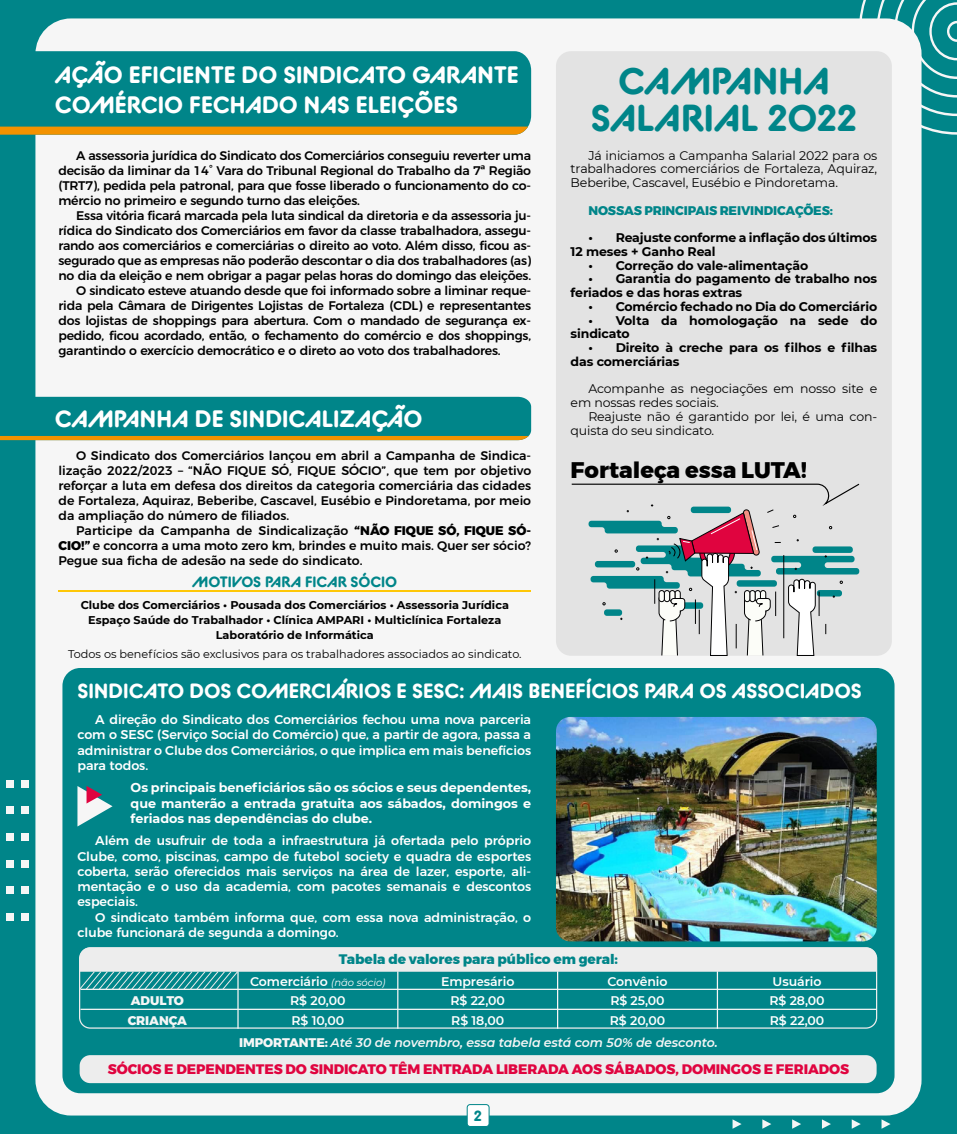
<style>
.page{position:relative;width:957px;height:1134px;background:#008589}
.page>*{position:absolute;margin:0;border:0;box-sizing:border-box;transform-origin:0 0}
.t1{font:700 37.5px/37.5px "BC Alphapipe RB";color:#008589;text-align:center}
.t2{font:700 23.75px/30px "BC Alphapipe RB";color:#fff}
.t3{font:800 22.5px "Montserrat";color:#000}
.t4{font:700 20.62px "BC Alphapipe RB";color:#fff}
.t5{font:700 15px "BC Alphapipe RB";color:#008589}
.t6{font:800 13.75px "Montserrat";letter-spacing:-.005em;color:#e0043f}
.t7{font:800 13.75px "Montserrat";letter-spacing:-.005em;color:#008589}
.t8{font:500 12.75px/15.2px "Montserrat";letter-spacing:-.005em;color:#fff;text-align:justify}
.t9{font:700 12.75px/15.2px "Montserrat";letter-spacing:-.005em;color:#fff;text-align:justify}
.t10{font:500 12.5px/15px "Montserrat";letter-spacing:-.02em;color:#000;text-align:justify}
.t11{font:700 12.5px/13.8px "Montserrat";letter-spacing:-.01em;color:#000}
.t12{font:12.5px/13.8px "Montserrat";letter-spacing:-.01em;color:#000}
.t13{font:600 12.5px/19.2px "Montserrat";letter-spacing:-.005em;color:#fff;text-align:center}
.t14{font:italic 600 12.5px "Montserrat";letter-spacing:-.005em;color:#f6f6f6}
.t15{font:800 12.5px "Montserrat";letter-spacing:-.01em;color:#008589}
.t16{font:800 12.5px/19.4px "Montserrat";letter-spacing:-.005em;color:#f6f6f6}
.t17{font:700 11.25px/15px "Montserrat";color:#000;text-align:center}
.t18{font:11.25px "Montserrat";color:#000}
.s1{font-weight:800}
.s2{font-weight:400;font-style:italic;font-size:10px}
.s3{font-weight:800;font-style:normal}
</style>
<div class="page">
<div style="left:35px;top:18px;width:886px;height:1097px;background:#f6f6f6;border-radius:35px"></div>
<svg style="left:732px;top:1119px;width:9px;height:10px"></svg>
<svg style="left:762px;top:1119px;width:9px;height:10px"></svg>
<svg style="left:792px;top:1119px;width:9px;height:10px"></svg>
<svg style="left:822px;top:1119px;width:9px;height:10px"></svg>
<svg style="left:851px;top:1119px;width:9px;height:10px"></svg>
<svg style="left:881px;top:1119px;width:9px;height:10px"></svg>
<div style="left:6px;top:780px;width:7px;height:7px;background:#f6f6f6"></div>
<div style="left:22px;top:780px;width:7px;height:7px;background:#f6f6f6"></div>
<div style="left:6px;top:807px;width:7px;height:7px;background:#f6f6f6"></div>
<div style="left:22px;top:807px;width:7px;height:7px;background:#f6f6f6"></div>
<div style="left:6px;top:833px;width:7px;height:7px;background:#f6f6f6"></div>
<div style="left:22px;top:833px;width:7px;height:7px;background:#f6f6f6"></div>
<div style="left:6px;top:860px;width:7px;height:7px;background:#f6f6f6"></div>
<div style="left:22px;top:860px;width:7px;height:7px;background:#f6f6f6"></div>
<div style="left:6px;top:887px;width:7px;height:7px;background:#f6f6f6"></div>
<div style="left:22px;top:887px;width:7px;height:7px;background:#f6f6f6"></div>
<div style="left:6px;top:913px;width:7px;height:7px;background:#f6f6f6"></div>
<div style="left:22px;top:913px;width:7px;height:7px;background:#f6f6f6"></div>
<div style="left:467px;top:1104px;width:22px;height:22px;background:#fff;border-radius:3px"></div>
<div style="left:467px;top:1104px;width:22px;height:23px;border:1px solid #008589;border-radius:3px"></div>
<div style="left:0;top:51px;width:531px;height:76px;background:#008589"></div>
<svg style="left:0;top:127px;width:528px;height:8px;background:#eb9309"></svg>
<svg style="left:0;top:397px;width:531px;height:43px;background:#17867c"></svg>
<svg style="left:859px;top:0;width:98px;height:135px"></svg>
<div style="left:556px;top:51px;width:336px;height:605px;background:#e3e3e3;border-radius:15px"></div>
<svg style="left:571px;top:483px;width:289px;height:173px"></svg>
<div style="left:62px;top:668px;width:832px;height:425px;background:#008589;border-radius:18px"></div>
<img style="left:556px;top:717px;width:320px;height:224px">
<hr style="left:58px;top:590px;width:473px;height:2px;background:#fec707">
<div style="left:80px;top:1055px;width:796px;height:28px;background:#ededed;border-radius:11px"></div>
<div style="left:79px;top:947px;width:798px;height:82px;border:1px solid #ededed;border-radius:11px"></div>
<hr style="left:80px;top:1009px;width:796px;height:1px;background:#f6f6f6">
<hr style="left:397px;top:971px;width:1px;height:58px;background:#f6f6f6">
<hr style="left:237px;top:971px;width:2px;height:58px;background:#f6f6f6">
<hr style="left:717px;top:971px;width:1px;height:58px;background:#f6f6f6">
<hr style="left:557px;top:971px;width:1px;height:58px;background:#f6f6f6">
<svg style="left:79px;top:947px;width:797px;height:43px"></svg>
<svg style="left:77px;top:786px;width:36px;height:40px"></svg>
<h2 class="t2" style="left:55px;top:59px;width:465px">AÇÃO EFICIENTE DO SINDICATO GARANTE<br>COMÉRCIO FECHADO NAS ELEIÇÕES</h2>
<p class="t10" style="left:58px;top:147px;width:474px;text-indent:18px">A assessoria jurídica do Sindicato dos Comerciários conseguiu reverter uma decisão da liminar da 14° Vara do Tribunal Regional do Trabalho da 7ª Região (TRT7), pedida pela patronal, para que fosse liberado o funcionamento do co&shy;mércio no primeiro e segundo turno das eleições.</p>
<p class="t10" style="left:76px;top:207px;width:456px">Essa vitória ficará marcada pela luta sindical da diretoria e da assessoria ju-</p>
<p class="t10" style="left:58px;top:222px;width:474px">rídica do Sindicato dos Comerciários em favor da classe trabalhadora, assegu-</p>
<p class="t10" style="left:58px;top:237px;width:474px">rando aos comerciários e comerciárias o direito ao voto. Além disso, ficou as-</p>
<p class="t10" style="left:58px;top:252px;width:474px">segurado que as empresas não poderão descontar o dia dos trabalhadores (as)</p>
<p class="t10" style="left:58px;top:267px;width:474px">no dia da eleição e nem obrigar a pagar pelas horas do domingo das eleições.</p>
<p class="t10" style="left:76px;top:282px;width:456px">O sindicato esteve atuando desde que foi informado sobre a liminar reque-</p>
<p class="t10" style="left:58px;top:297px;width:474px">rida pela Câmara de Dirigentes Lojistas de Fortaleza (CDL) e representantes</p>
<p class="t10" style="left:58px;top:312px;width:474px">dos lojistas de shoppings para abertura. Com o mandado de segurança ex-</p>
<p class="t10" style="left:58px;top:327px;width:474px">pedido, ficou acordado, então, o fechamento do comércio e dos shoppings,</p>
<p class="t10" style="left:58px;top:342px;width:444px">garantindo o exercício democrático e o direto ao voto dos trabalhadores.</p>
<h2 class="t2" style="left:55px;top:403px;width:369px">CAMPANHA DE SINDICALIZAÇÃO</h2>
<p class="t10" style="left:58px;top:447px;width:474px;text-indent:18px">O Sindicato dos Comerciários lançou em abril a Campanha de Sindica&shy;lização 2022/2023 – “NÃO FIQUE SÓ, FIQUE SÓCIO”, que tem por objetivo reforçar a luta em defesa dos direitos da categoria comerciária das cidades de Fortaleza, Aquiraz, Beberibe, Cascavel, Eusébio e Pindoretama, por meio da ampliação do número de filiados.</p>
<p class="t10" style="left:58px;top:522px;width:474px;text-indent:18px">Participe da Campanha de Sindicalização <span class="s1">“NÃO FIQUE SÓ, FIQUE SÓ-CIO!”</span> e concorra a uma moto zero km, brindes e muito mais. Quer ser sócio?<br>Pegue sua ficha de adesão na sede do sindicato.</p>
<p class="t17" style="left:81px;top:597px;width:430px">Clube dos Comerciários • Pousada dos Comerciários • Assessoria Jurídica<br>Espaço Saúde do Trabalhador • Clínica AMPARI • Multiclínica Fortaleza<br>Laboratório de Informática</p>
<p class="t18" style="left:68px;top:647px;width:455px">Todos os benefícios são exclusivos para os trabalhadores associados ao sindicato.</p>
<p class="t5" style="left:192px;top:572px;width:206px">MOTIVOS PARA FICAR SÓCIO</p>
<h1 class="t1" style="left:591px;top:61px;width:268px">CAMPANHA<br>SALARIAL 2022</h1>
<p class="t12" style="left:570px;top:148px;width:308px;text-align:justify;text-indent:18px">Já iniciamos a Campanha Salarial 2022 para os trabalhadores comerciários de Fortaleza, Aquiraz, Beberibe, Cascavel, Eusébio e Pindoretama.</p>
<p class="t15" style="left:588px;top:200px;width:246px">NOSSAS PRINCIPAIS REIVINDICAÇÕES:</p>
<p class="t11" style="left:570px;top:230px;width:308px;text-indent:18px">• Reajuste conforme a inflação dos últimos<br>12 meses + Ganho Real</p>
<p class="t11" style="left:588px;top:258px;width:221px">• Correção do vale-alimentação</p>
<p class="t11" style="left:570px;top:271px;width:308px;text-indent:18px">• Garantia do pagamento de trabalho nos feriados e das horas extras</p>
<p class="t11" style="left:588px;top:299px;width:290px">• Comércio fechado no Dia do Comerciário</p>
<p class="t11" style="left:570px;top:313px;width:308px;text-indent:18px">• Volta da homologação na sede do sindicato</p>
<p class="t11" style="left:570px;top:340px;width:308px;text-indent:18px">• Direito à creche para os filhos e filhas das comerciárias</p>
<p class="t12" style="left:570px;top:382px;width:308px;text-indent:18px">Acompanhe as negociações em nosso site e em nossas redes sociais.</p>
<p class="t12" style="left:570px;top:409px;width:308px;text-indent:18px">Reajuste não é garantido por lei, é uma con&shy;quista do seu sindicato.</p>
<h3 class="t3" style="left:570px;top:452px;width:238px">Fortaleça essa LUTA!</h3>
<h3 class="t4" style="left:77px;top:677px;width:786px">SINDICATO DOS COMERCIÁRIOS E SESC: MAIS BENEFÍCIOS PARA OS ASSOCIADOS</h3>
<p class="t8" style="left:77px;top:711px;width:455px;text-indent:18px">A direção do Sindicato dos Comerciários fechou uma nova parceria com o SESC (Serviço Social do Comércio) que, a partir de agora, passa a administrar o Clube dos Comerciários, o que implica em mais benefícios para todos.</p>
<p class="t9" style="left:131px;top:779px;width:402px">Os principais beneficiários são os sócios e seus dependentes, que manterão a entrada gratuita aos sábados, domingos e feriados nas dependências do clube.</p>
<p class="t8" style="left:77px;top:832px;width:455px;text-indent:18px">Além de usufruir de toda a infraestrutura já ofertada pelo próprio Clube, como, piscinas, campo de futebol society e quadra de esportes coberta, serão oferecidos mais serviços na área de lazer, esporte, ali&shy;mentação e o uso da academia, com pacotes semanais e descontos especiais.</p>
<p class="t8" style="left:77px;top:908px;width:455px;text-indent:18px">O sindicato também informa que, com essa nova administração, o clube funcionará de segunda a domingo.</p>
<p class="t16" style="left:128px;top:991px;width:61px">ADULTO<br>CRIANÇA</p>
<p class="t7" style="left:339px;top:948px;width:281px">Tabela de valores para público em geral:</p>
<p class="t13" style="left:250px;top:972px;width:137px">Comerciário <span class="s2">(não sócio)<br></span>R$ 20,00<br>R$ 10,00</p>
<p class="t13" style="left:441px;top:972px;width:75px">Empresário<br>R$ 22,00<br>R$ 18,00</p>
<p class="t13" style="left:607px;top:972px;width:61px;text-align:left">Convênio<br>R$ 25,00<br>R$ 20,00</p>
<p class="t13" style="left:769px;top:972px;width:57px;text-align:left">Usuário<br>R$ 28,00<br>R$ 22,00</p>
<p class="t14" style="left:239px;top:1033px;width:480px"><span class="s3">IMPORTANTE:</span> Até 30 de novembro, essa tabela está com 50% de desconto.</p>
<p class="t6" style="left:108px;top:1058px;width:743px">SÓCIOS E DEPENDENTES DO SINDICATO TÊM ENTRADA LIBERADA AOS SÁBADOS, DOMINGOS E FERIADOS</p>
<p class="t5" style="left:474px;top:1106px;width:10px">2</p>
</div>
